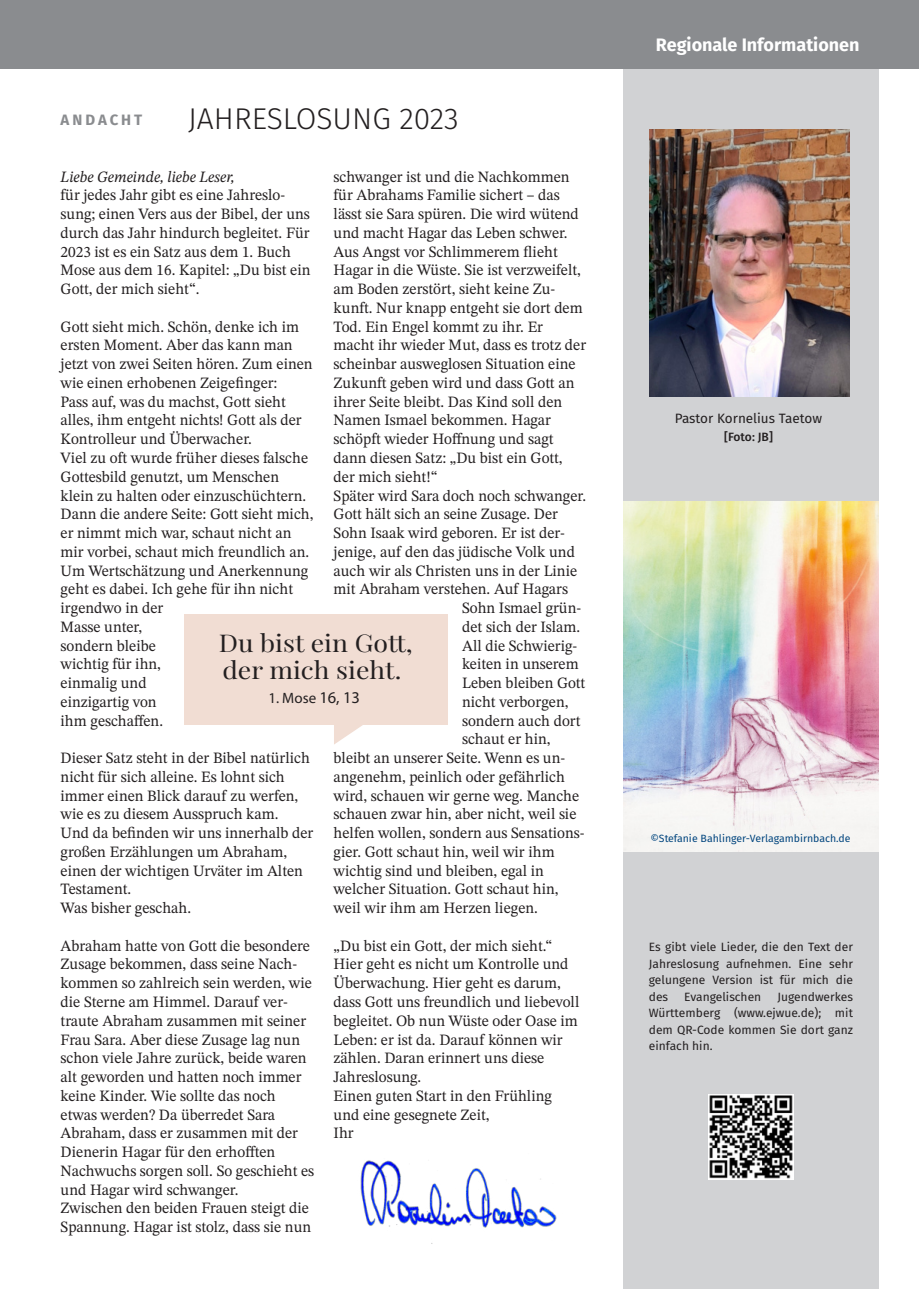
<style>
.page{position:relative;width:919px;height:1289px;background:#fff}
.page>*{position:absolute;margin:0;border:0;box-sizing:border-box;transform-origin:0 0}
.t1{font:300 30px "Fira Sans";color:#231f20}
.t2{font:24px/27px "Playfair Display";color:#231f20;scale:1.11 1}
.t3{font:700 18px "Fira Sans";color:#fff}
.t4{font:15.75px/18.8px "STIX Two Text";color:#231f20}
.t5{font:italic 15.75px "STIX Two Text";color:#231f20}
.t6{font:15px "Myriad Pro";color:#231f20}
.t7{font:700 15px "Fira Sans";letter-spacing:.195em;color:#8a8c8f}
.t8{font:13.5px "Fira Sans";color:#231f20}
.t9{font:12px/16.5px "Fira Sans";color:#231f20;text-align:justify}
.t10{font:500 12px "Fira Sans";letter-spacing:-.005em;color:#231f20}
.t11{font:10.5px "Fira Sans";color:#01457e}
.s1{font-size:16.5px}
</style>
<div class="page">
<div style="left:623px;top:63px;width:255px;height:1225px;background:#d1d2d4"></div>
<div style="left:0;top:0;width:918px;height:68px;background:#8a8c8f"></div>
<img style="left:649px;top:129px;width:200px;height:268px">
<img style="left:623px;top:501px;width:255px;height:350px">
<svg style="left:334px;top:724px;width:92px;height:20px"></svg>
<div style="left:184px;top:614px;width:264px;height:110px;background:#f1ddd3"></div>
<img style="left:360px;top:1160px;width:197px;height:84px">
<img style="left:708px;top:1094px;width:85px;height:85px">
<p class="t7" style="left:61px;top:107px;width:83px">ANDACHT</p>
<h1 class="t1" style="left:188px;top:97px;width:272px">JAHRESLOSUNG 2023</h1>
<p class="t4" style="left:333px;top:167px;width:237px">schwanger ist und die Nachkommen</p>
<p class="t4" style="left:333px;top:186px;width:228px">für Abrahams Familie sichert – das</p>
<p class="t4" style="left:333px;top:204px;width:247px">lässt sie Sara spüren. Die wird wütend</p>
<p class="t4" style="left:333px;top:223px;width:235px">und macht Hagar das Leben schwer.</p>
<p class="t4" style="left:333px;top:242px;width:226px">Aus Angst vor Schlimmerem flieht</p>
<p class="t4" style="left:333px;top:261px;width:249px">Hagar in die Wüste. Sie ist verzweifelt,</p>
<p class="t4" style="left:333px;top:279px;width:223px">am Boden zerstört, sieht keine Zu-</p>
<p class="t4" style="left:333px;top:298px;width:251px">kunft. Nur knapp entgeht sie dort dem</p>
<p class="t4" style="left:333px;top:317px;width:211px">Tod. Ein Engel kommt zu ihr. Er</p>
<p class="t4" style="left:333px;top:336px;width:254px">macht ihr wieder Mut, dass es trotz der</p>
<p class="t4" style="left:333px;top:354px;width:243px">scheinbar ausweglosen Situation eine</p>
<p class="t4" style="left:333px;top:373px;width:242px">Zukunft geben wird und dass Gott an</p>
<p class="t4" style="left:333px;top:392px;width:230px">ihrer Seite bleibt. Das Kind soll den</p>
<p class="t4" style="left:333px;top:411px;width:219px">Namen Ismael bekommen. Hagar</p>
<p class="t4" style="left:333px;top:429px;width:221px">schöpft wieder Hoffnung und sagt</p>
<p class="t4" style="left:333px;top:448px;width:230px">dann diesen Satz: „Du bist ein Gott,</p>
<p class="t4" style="left:333px;top:467px;width:105px">der mich sieht!“</p>
<p class="t4" style="left:333px;top:486px;width:254px">Später wird Sara doch noch schwanger.</p>
<p class="t4" style="left:333px;top:504px;width:226px">Gott hält sich an seine Zusage. Der</p>
<p class="t4" style="left:333px;top:523px;width:233px">Sohn Isaak wird geboren. Er ist der-</p>
<p class="t4" style="left:333px;top:542px;width:243px">jenige, auf den das jüdische Volk und</p>
<p class="t4" style="left:333px;top:561px;width:245px">auch wir als Christen uns in der Linie</p>
<p class="t4" style="left:333px;top:579px;width:236px">mit Abraham verstehen. Auf Hagars</p>
<p class="t4" style="left:462px;top:598px;width:121px">Sohn Ismael grün‐</p>
<p class="t4" style="left:462px;top:617px;width:120px">det sich der Islam.</p>
<p class="t4" style="left:462px;top:636px;width:116px">All die Schwierig-</p>
<p class="t4" style="left:462px;top:654px;width:118px">keiten in unserem</p>
<p class="t4" style="left:462px;top:673px;width:125px">Leben bleiben Gott</p>
<p class="t4" style="left:462px;top:692px;width:108px">nicht verborgen,</p>
<p class="t4" style="left:462px;top:711px;width:120px">sondern auch dort</p>
<p class="t4" style="left:462px;top:729px;width:90px">schaut er hin,</p>
<p class="t4" style="left:333px;top:748px;width:233px">bleibt an unserer Seite. Wenn es un-</p>
<p class="t4" style="left:333px;top:767px;width:233px">angenehm, peinlich oder gefährlich</p>
<p class="t4" style="left:333px;top:786px;width:247px">wird, schauen wir gerne weg. Manche</p>
<p class="t4" style="left:333px;top:804px;width:244px">schauen zwar hin, aber nicht, weil sie</p>
<p class="t4" style="left:333px;top:823px;width:253px">helfen wollen, sondern aus Sensations-</p>
<p class="t4" style="left:333px;top:842px;width:222px">gier. Gott schaut hin, weil wir ihm</p>
<p class="t4" style="left:333px;top:861px;width:212px">wichtig sind und bleiben, egal in</p>
<p class="t4" style="left:333px;top:879px;width:226px">welcher Situation. Gott schaut hin,</p>
<p class="t4" style="left:333px;top:898px;width:206px">weil wir ihm am Herzen liegen.</p>
<p class="t4" style="left:333px;top:936px;width:247px">„Du bist ein Gott, der mich sieht.“<br>Hier geht es nicht um Kontrolle und<br>Überwachung. Hier geht es darum, dass Gott uns freundlich und liebevoll begleitet. Ob nun Wüste oder Oase im<br>Leben: er ist da. Darauf können wir zählen. Daran erinnert uns diese<br>Jahreslosung.<br>Einen guten Start in den Frühling und eine gesegnete Zeit,<br>Ihr</p>
<p class="t5" style="left:61px;top:165px;width:176px">Liebe Gemeinde, liebe Leser,</p>
<p class="t4" style="left:61px;top:186px;width:251px">für jedes Jahr gibt es eine Jahreslo‐ sung; einen Vers aus der Bibel, der uns durch das Jahr hindurch begleitet. Für 2023 ist es ein Satz aus dem 1. Buch Mose aus dem 16. Kapitel: „Du bist ein Gott, der mich sieht“.</p>
<p class="t4" style="left:61px;top:317px;width:254px">Gott sieht mich. Schön, denke ich im ersten Moment. Aber das kann man jetzt von zwei Seiten hören. Zum einen wie einen erhobenen Zeigefinger:<br>Pass auf, was du machst, Gott sieht alles, ihm entgeht nichts! Gott als der<br>Kontrolleur und Überwacher.<br>Viel zu oft wurde früher dieses falsche<br>Gottesbild genutzt, um Menschen klein zu halten oder einzuschüchtern.<br>Dann die andere Seite: Gott sieht mich, er nimmt mich war, schaut nicht an mir vorbei, schaut mich freundlich an.<br>Um Wertschätzung und Anerkennung geht es dabei. Ich gehe für ihn nicht irgendwo in der<br>Masse unter,<br>sondern bleibe<br>wichtig für ihn,<br>einmalig und<br>einzigartig von<br>ihm geschaffen.</p>
<p class="t4" style="left:61px;top:748px;width:254px">Dieser Satz steht in der Bibel natürlich nicht für sich alleine. Es lohnt sich immer einen Blick darauf zu werfen, wie es zu diesem Ausspruch kam.<br>Und da befinden wir uns innerhalb der großen Erzählungen um Abraham, einen der wichtigen Urväter im Alten<br>Testament.<br>Was bisher geschah.</p>
<p class="t4" style="left:61px;top:936px;width:255px">Abraham hatte von Gott die besondere Zusage bekommen, dass seine Nach&shy;kommen so zahlreich sein werden, wie die Sterne am Himmel. Darauf ver‐ traute Abraham zusammen mit seiner Frau Sara. Aber diese Zusage lag nun schon viele Jahre zurück, beide waren alt geworden und hatten noch immer keine Kinder. Wie sollte das noch etwas werden? Da überredet Sara Abraham, dass er zusammen mit der Dienerin Hagar für den erhofften Nachwuchs sorgen soll. So geschieht es und Hagar wird schwanger.<br>Zwischen den beiden Frauen steigt die Spannung. Hagar ist stolz, dass sie nun</p>
<h2 class="t2" style="left:219px;top:630px;width:176px">Du bist ein Gott, der mich sieht.</h2>
<p class="t6" style="left:268px;top:689px;width:93px">1. Mose <span class="s1">16, 13</span></p>
<p class="t3" style="left:656px;top:29px;width:205px">Regionale Informationen</p>
<p class="t8" style="left:675px;top:407px;width:149px">Pastor Kornelius Taetow</p>
<p class="t10" style="left:724px;top:427px;width:50px">[Foto: JB]</p>
<p class="t11" style="left:650px;top:830px;width:202px">©Stefanie Bahlinger-Verlagambirnbach.de</p>
<p class="t9" style="left:648px;top:938px;width:206px">Es gibt viele Lieder, die den Text der Jahreslosung aufnehmen. Eine sehr gelungene Version ist für mich die des</p>
<p class="t9" style="left:684px;top:988px;width:79px">Evangelischen</p>
<p class="t9" style="left:648px;top:988px;width:206px;text-indent:128px">Jugendwerkes Württemberg (www.ejwue.de); mit dem QR-Code kommen Sie dort ganz einfach hin.</p>
</div>
